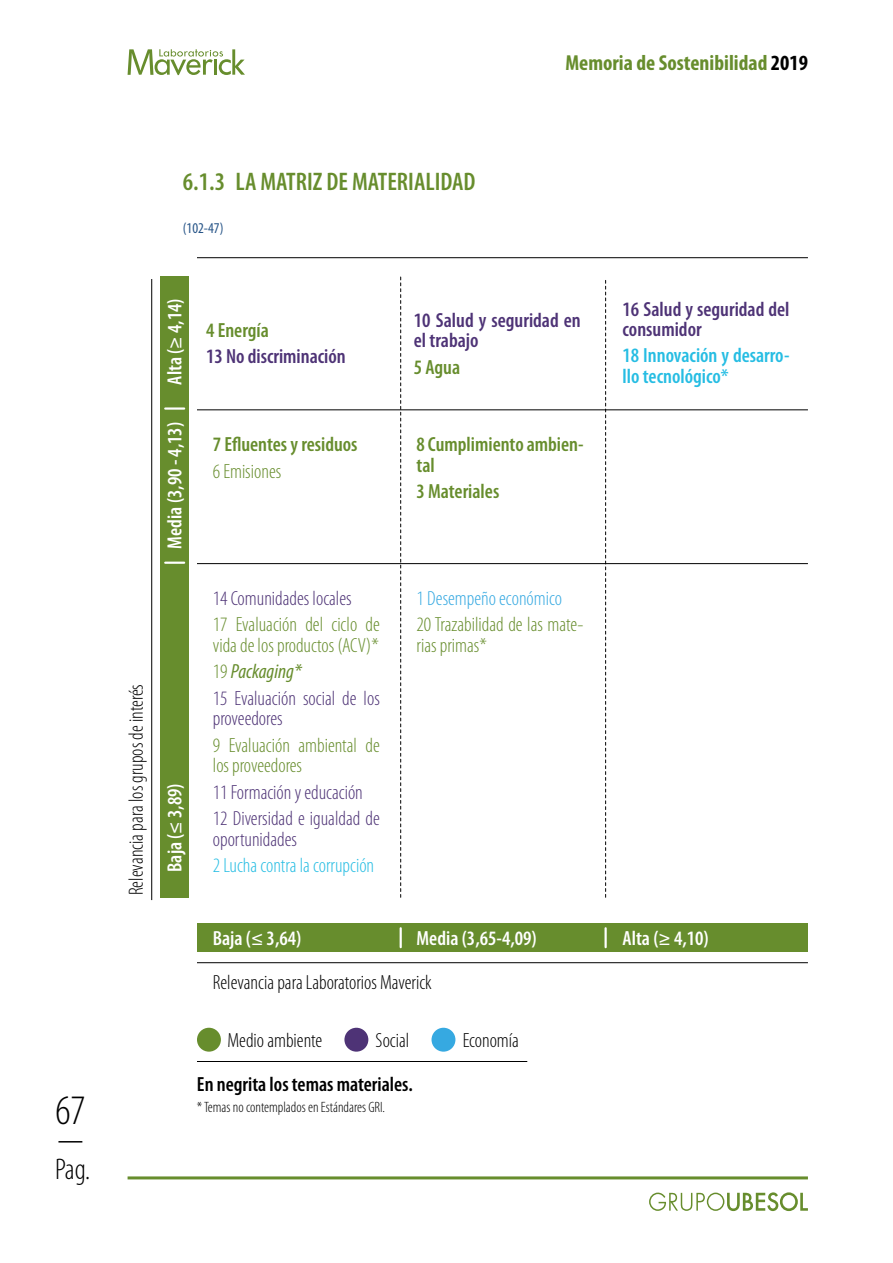
<style>
.page{position:relative;width:893px;height:1263px;background:#fff}
.page>*{position:absolute;margin:0;border:0;box-sizing:border-box;transform-origin:0 0}
.t1{font:300 condensed 42.15px "Myriad Pro";color:#000}
.t2{font:300 condensed 30px "Myriad Pro";color:#000}
.t3{font:600 condensed 25.5px "Myriad Pro";color:#678d2d}
.t4{font:700 condensed 21.75px "Myriad Pro";color:#678d2d}
.t5{font:300 condensed 20.55px/20.5px "Myriad Pro";color:#678d2d}
.t6{font:300 condensed 20.55px/26.4px "Myriad Pro";color:#4e3376}
.t7{font:300 condensed 20.55px "Myriad Pro";color:#000}
.t8{font:600 condensed 20.55px "Myriad Pro";color:#fff}
.t9{font:600 condensed 20.55px/20.5px "Myriad Pro";color:#4e3376}
.t10{font:600 condensed 20.55px/20.5px "Myriad Pro";color:#678d2d}
.t11{font:600 condensed 20.55px/20.5px "Myriad Pro";color:#26bde3}
.t12{font:600 condensed 20.55px "Myriad Pro";color:#000}
.t13{font:300 condensed 20.55px "Myriad Pro";color:#26bde3}
.t14{font:300 condensed 20.55px "Myriad Pro";color:#36a9e1}
.t15{font:300 condensed 15px "Myriad Pro";color:#000}
.t16{font:condensed 15px "Myriad Pro";color:#265487}
.s1{color:#000}
.s2{color:#678d2d}
.s3{font-weight:400;font-style:italic;color:#678d2d}
</style>
<div class="page">
<hr style="left:128px;top:1176px;width:680px;height:3px;background:#678d2d">
<svg style="left:649px;top:1192px;width:159px;height:19px"></svg>
<svg style="left:58px;top:1141px;width:24px;height:1px"></svg>
<svg style="left:128px;top:49px;width:117px;height:26px"></svg>
<div style="left:197px;top:923px;width:611px;height:29px;background:#678d2d"></div>
<div style="left:160px;top:277px;width:29px;height:621px;background:#678d2d"></div>
<svg style="left:400px;top:277px;width:1px;height:620px"></svg>
<svg style="left:605px;top:280px;width:1px;height:617px"></svg>
<svg style="left:400px;top:928px;width:2px;height:19px"></svg>
<svg style="left:165px;top:562px;width:19px;height:2px"></svg>
<hr style="left:604px;top:928px;width:3px;height:19px;background:#fff">
<hr style="left:165px;top:407px;width:19px;height:3px;background:#fff">
<hr style="left:197px;top:410px;width:611px;height:1px;background:#000">
<hr style="left:197px;top:563px;width:611px;height:1px;background:#000">
<hr style="left:197px;top:257px;width:611px;height:1px;background:#000">
<hr style="left:197px;top:962px;width:611px;height:1px;background:#000">
<hr style="left:197px;top:1061px;width:330px;height:1px;background:#000">
<hr style="left:151px;top:279px;width:1px;height:621px;background:#000">
<div style="left:197px;top:1028px;width:24px;height:24px;background:#678d2d;border-radius:50%"></div>
<div style="left:344px;top:1028px;width:24px;height:24px;background:#4e3376;border-radius:50%"></div>
<div style="left:431px;top:1028px;width:24px;height:24px;background:#36a9e1;border-radius:50%"></div>
<p class="t4" style="left:565px;top:51px;width:244px">Memoria de Sostenibilidad <span class="s1">2019</span></p>
<h1 class="t1" style="left:55px;top:1088px;width:32px">67</h1>
<h2 class="t2" style="left:55px;top:1153px;width:37px">Pag.</h2>
<p class="t3" style="left:183px;top:167px;width:294px">6.1.3 LA MATRIZ DE MATERIALIDAD</p>
<p class="t16" style="left:183px;top:220px;width:42px">(102-47)</p>
<p class="t7" style="left:125px;top:895px;width:213px;rotate:-90deg">Relevancia para los grupos de interés</p>
<p class="t8" style="left:164px;top:385px;width:88px;rotate:-90deg">Alta (≥ 4,14)</p>
<p class="t8" style="left:164px;top:549px;width:128px;rotate:-90deg">Media (3,90 - 4,13)</p>
<p class="t8" style="left:164px;top:872px;width:90px;rotate:-90deg">Baja (≤ 3,89)</p>
<p class="t10" style="left:206px;top:320px;width:64px">4 Energía</p>
<p class="t9" style="left:206px;top:347px;width:141px">13 No discriminación</p>
<p class="t10" style="left:213px;top:434px;width:146px">7 Efluentes y residuos</p>
<p class="t5" style="left:213px;top:461px;width:70px">6 Emisiones</p>
<p class="t6" style="left:213px;top:585px;width:140px">14 Comunidades locales</p>
<p class="t5" style="left:213px;top:615px;width:169px">17 Evaluación del ciclo de vida de los productos (ACV)*</p>
<p class="t6" style="left:213px;top:659px;width:169px"><span class="s2">19</span> <span class="s3">Packaging*<br></span>15 Evaluación social de los</p>
<p class="t6" style="left:213px;top:706px;width:71px">proveedores</p>
<p class="t5" style="left:213px;top:735px;width:169px">9 Evaluación ambiental de los proveedores</p>
<p class="t6" style="left:213px;top:779px;width:169px">11 Formación y educación<br>12 Diversidad e igualdad de</p>
<p class="t6" style="left:213px;top:826px;width:86px">oportunidades</p>
<p class="t13" style="left:213px;top:854px;width:163px">2 Lucha contra la corrupción</p>
<p class="t9" style="left:414px;top:310px;width:169px">10 Salud y seguridad en el trabajo</p>
<p class="t10" style="left:414px;top:357px;width:48px">5 Agua</p>
<p class="t10" style="left:417px;top:434px;width:169px">8 Cumplimiento ambien&shy;tal</p>
<p class="t10" style="left:417px;top:481px;width:84px">3 Materiales</p>
<p class="t14" style="left:417px;top:587px;width:147px">1 Desempeño económico</p>
<p class="t5" style="left:417px;top:615px;width:169px">20 Trazabilidad de las mate&shy;rias primas*</p>
<p class="t8" style="left:213px;top:927px;width:90px">Baja (≤ 3,64)</p>
<p class="t8" style="left:417px;top:927px;width:122px">Media (3,65-4,09)</p>
<p class="t7" style="left:213px;top:971px;width:220px">Relevancia para Laboratorios Maverick</p>
<p class="t7" style="left:227px;top:1030px;width:96px">Medio ambiente</p>
<p class="t7" style="left:376px;top:1030px;width:35px">Social</p>
<p class="t7" style="left:463px;top:1030px;width:58px">Economía</p>
<p class="t12" style="left:197px;top:1073px;width:217px">En negrita los temas materiales.</p>
<p class="t15" style="left:197px;top:1098px;width:190px">* Temas no contemplados en Estándares GRI.</p>
<p class="t9" style="left:623px;top:299px;width:169px">16 Salud y seguridad del consumidor</p>
<p class="t11" style="left:623px;top:346px;width:169px">18 Innovación y desarro&shy;llo tecnológico*</p>
<p class="t8" style="left:623px;top:927px;width:88px">Alta (≥ 4,10)</p>
</div>
